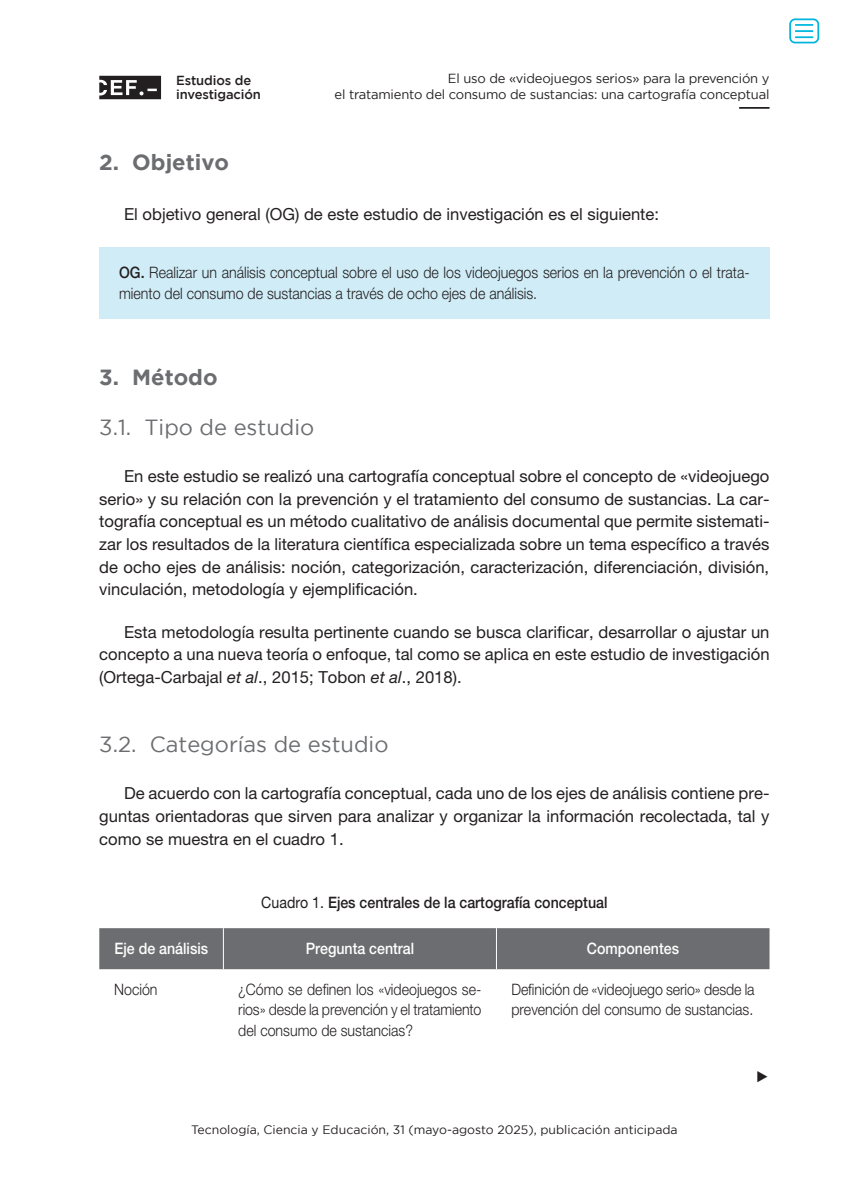
<style>
.page{position:relative;width:844px;height:1191px;background:#fff}
.page>*{position:absolute;margin:0;border:0;box-sizing:border-box;transform-origin:0 0}
.epígrafe_1_1_rtye{font:21.88px "Gotham";color:#6c6d70}
.epígrafe_1__rtye{font:700 21.88px "Gotham";color:#6c6d70}
.texto_normal{font:16.62px/22.6px "Helvetica Neue LT Std";color:#231f20;text-align:justify}
.Tablas_y_gráficos{font:300 15.75px/20.1px "Helvetica Neue LT Std";color:#231f20;scale:.9 1}
.Tablas_título{font:500 15.75px "Helvetica Neue LT Std";color:#231f20;scale:.9 1}
.Cabeceras_tablas_y_g{font:500 15.75px "Helvetica Neue LT Std";color:#fff;scale:.9 1}
.Tablas_y_gráficos-2{font:15.75px "Arial";color:#231f20;scale:.9 1}
.t1{font:13.12px/16.6px "Gotham";letter-spacing:-.015em;color:#231f20;text-align:right}
.t2{font:500 13.12px/14.2px "Gotham";letter-spacing:-.01em;color:#231f20}
.t3{font:12.25px "Gotham";color:#231f20}
.s1{font-style:inherit}
.s2{font-weight:500}
.s3{font-style:italic}
.s4{font-weight:400}
</style>
<div class="page">
<svg style="left:99px;top:76px;width:62px;height:23px"></svg>
<hr style="left:739px;top:107px;width:30px;height:2px;background:#231f20">
<div style="left:99px;top:247px;width:670px;height:71px;background:#d0edf7"></div>
<div style="left:99px;top:928px;width:670px;height:41px;background:#6c6d70"></div>
<hr style="left:223px;top:928px;width:1px;height:41px;background:#fff">
<hr style="left:496px;top:928px;width:1px;height:41px;background:#fff">
<div style="left:789px;top:18px;width:30px;height:25px;border:2px solid #00b6de;border-radius:5px"></div>
<svg style="left:795px;top:24px;width:18px;height:14px"></svg>
<p class="t2" style="left:176px;top:73px;width:86px">Estudios de investigación</p>
<p class="t1" style="left:334px;top:69px;width:436px">El uso de «videojuegos serios» para la prevención y<br>el tratamiento del consumo de sustancias: una cartografía conceptual</p>
<p class="epígrafe_1__rtye" style="left:99px;top:149px;width:131px"><span class="s1">2.</span> Objetivo</p>
<p class="texto_normal" style="left:124px;top:202px;width:536px">El objetivo general (OG) de este estudio de investigación es el siguiente:</p>
<p class="Tablas_y_gráficos" style="left:119px;top:262px;width:701px"><span class="s2">OG.</span> Realizar un análisis conceptual sobre el uso de los videojuegos serios en la prevención o el trata&shy;miento del consumo de sustancias a través de ocho ejes de análisis.</p>
<p class="epígrafe_1__rtye" style="left:99px;top:365px;width:120px">3. Método</p>
<p class="epígrafe_1_1_rtye" style="left:99px;top:415px;width:216px">3.1. Tipo de estudio</p>
<p class="texto_normal" style="left:99px;top:464px;width:671px;text-indent:25px">En este estudio se realizó una cartografía conceptual sobre el concepto de «videojuego serio» y su relación con la prevención y el tratamiento del consumo de sustancias. La car&shy;tografía conceptual es un método cualitativo de análisis documental que permite sistemati&shy;zar los resultados de la literatura científica especializada sobre un tema específico a través de ocho ejes de análisis: noción, categorización, caracterización, diferenciación, división, vinculación, metodología y ejemplificación.</p>
<p class="texto_normal" style="left:99px;top:620px;width:671px;text-indent:25px">Esta metodología resulta pertinente cuando se busca clarificar, desarrollar o ajustar un concepto a una nueva teoría o enfoque, tal como se aplica en este estudio de investigación (Ortega-Carbajal <span class="s3">et al</span>., 2015; Tobon <span class="s3">et al</span>., 2018).</p>
<p class="epígrafe_1_1_rtye" style="left:99px;top:732px;width:290px">3.2. Categorías de estudio</p>
<p class="texto_normal" style="left:99px;top:782px;width:671px;text-indent:25px">De acuerdo con la cartografía conceptual, cada uno de los ejes de análisis contiene pre&shy;guntas orientadoras que sirven para analizar y organizar la información recolectada, tal y como se muestra en el cuadro 1.</p>
<p class="Tablas_título" style="left:261px;top:892px;width:386px"><span class="s4">Cuadro 1.</span> Ejes centrales de la cartografía conceptual</p>
<p class="Cabeceras_tablas_y_g" style="left:114px;top:939px;width:105px">Eje de análisis</p>
<p class="Cabeceras_tablas_y_g" style="left:305px;top:939px;width:122px">Pregunta central</p>
<p class="Cabeceras_tablas_y_g" style="left:586px;top:939px;width:104px">Componentes</p>
<p class="Tablas_y_gráficos" style="left:114px;top:979px;width:50px">Noción</p>
<p class="Tablas_y_gráficos" style="left:238px;top:979px;width:272px;text-align:justify">¿Cómo se definen los «videojuegos se&shy;rios» desde la prevención y el tratamiento del consumo de sustancias?</p>
<p class="Tablas_y_gráficos" style="left:511px;top:979px;width:272px">Definición de «videojuego serio» desde la prevención del consumo de sustancias.</p>
<p class="t3" style="left:191px;top:1123px;width:488px">Tecnología, Ciencia y Educación, 31 (mayo-agosto 2025), publicación anticipada</p>
<p class="Tablas_y_gráficos-2" style="left:755px;top:1065px;width:17px">►</p>
</div>
